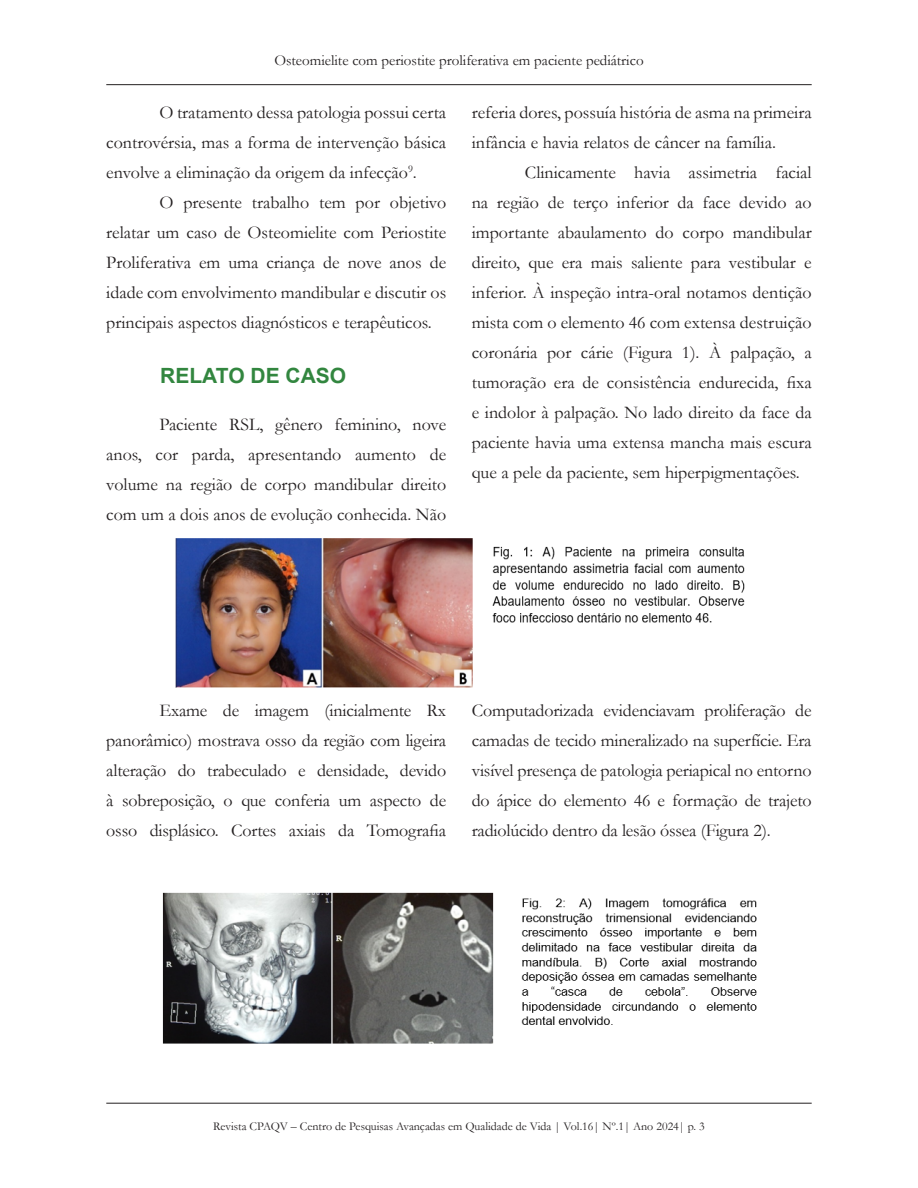
<style>
.page{position:relative;width:918px;height:1188px;background:#fff}
.page>*{position:absolute;margin:0;border:0;box-sizing:border-box;transform-origin:0 0}
.titulo{font:700 21px "Arial";color:#32863f}
.texto{font:18px/30px "Garamond";color:#231f20;text-align:justify}
.t1{font:15px "Garamond";color:#231f20}
.t2{font:12px "Garamond";color:#231f20}
</style>
<div class="page">
<hr style="left:106px;top:84px;width:706px;height:1px;background:#231f20">
<hr style="left:106px;top:1103px;width:706px;height:1px;background:#231f20">
<img style="left:175px;top:538px;width:569px;height:150px">
<img style="left:162px;top:892px;width:595px;height:152px">
<p class="t1" style="left:274px;top:50px;width:371px">Osteomielite com periostite proliferativa em paciente pediátrico</p>
<p class="texto" style="left:106px;top:97px;width:341px;text-indent:53px">O tratamento dessa patologia possui certa controvérsia, mas a forma de intervenção básica envolve a eliminação da origem da infecção<sup>9</sup>.</p>
<p class="texto" style="left:106px;top:187px;width:341px;text-indent:53px">O presente trabalho tem por objetivo relatar um caso de Osteomielite com Periostite Proliferativa em uma criança de nove anos de idade com envolvimento mandibular e discutir os principais aspectos diagnósticos e terapêuticos.</p>
<p class="titulo" style="left:160px;top:361px;width:187px">RELATO DE CASO</p>
<p class="texto" style="left:106px;top:409px;width:341px;text-indent:53px">Paciente RSL, gênero feminino, nove anos, cor parda, apresentando aumento de volume na região de corpo mandibular direito com um a dois anos de evolução conhecida. Não</p>
<p class="texto" style="left:472px;top:97px;width:341px">referia dores, possuía história de asma na primeira infância e havia relatos de câncer na família.</p>
<p class="texto" style="left:472px;top:157px;width:341px;text-indent:53px">Clinicamente havia assimetria facial na região de terço inferior da face devido ao importante abaulamento do corpo mandibular direito, que era mais saliente para vestibular e inferior. À inspeção intra-oral notamos dentição mista com o elemento 46 com extensa destruição coronária por cárie (Figura 1). À palpação, a tumoração era de consistência endurecida, fixa e indolor à palpação. No lado direito da face da paciente havia uma extensa mancha mais escura que a pele da paciente, sem hiperpigmentações.</p>
<p class="texto" style="left:106px;top:695px;width:341px;text-indent:53px">Exame de imagem (inicialmente Rx panorâmico) mostrava osso da região com ligeira alteração do trabeculado e densidade, devido à sobreposição, o que conferia um aspecto de osso displásico. Cortes axiais da Tomografia</p>
<p class="texto" style="left:472px;top:695px;width:341px">Computadorizada evidenciavam proliferação de camadas de tecido mineralizado na superfície. Era visível presença de patologia periapical no entorno do ápice do elemento 46 e formação de trajeto radiolúcido dentro da lesão óssea (Figura 2).</p>
<p class="t2" style="left:213px;top:1119px;width:493px">Revista CPAQV – Centro de Pesquisas Avançadas em Qualidade de Vida | Vol.16| Nº.1| Ano 2024| p. 3</p>
</div>
